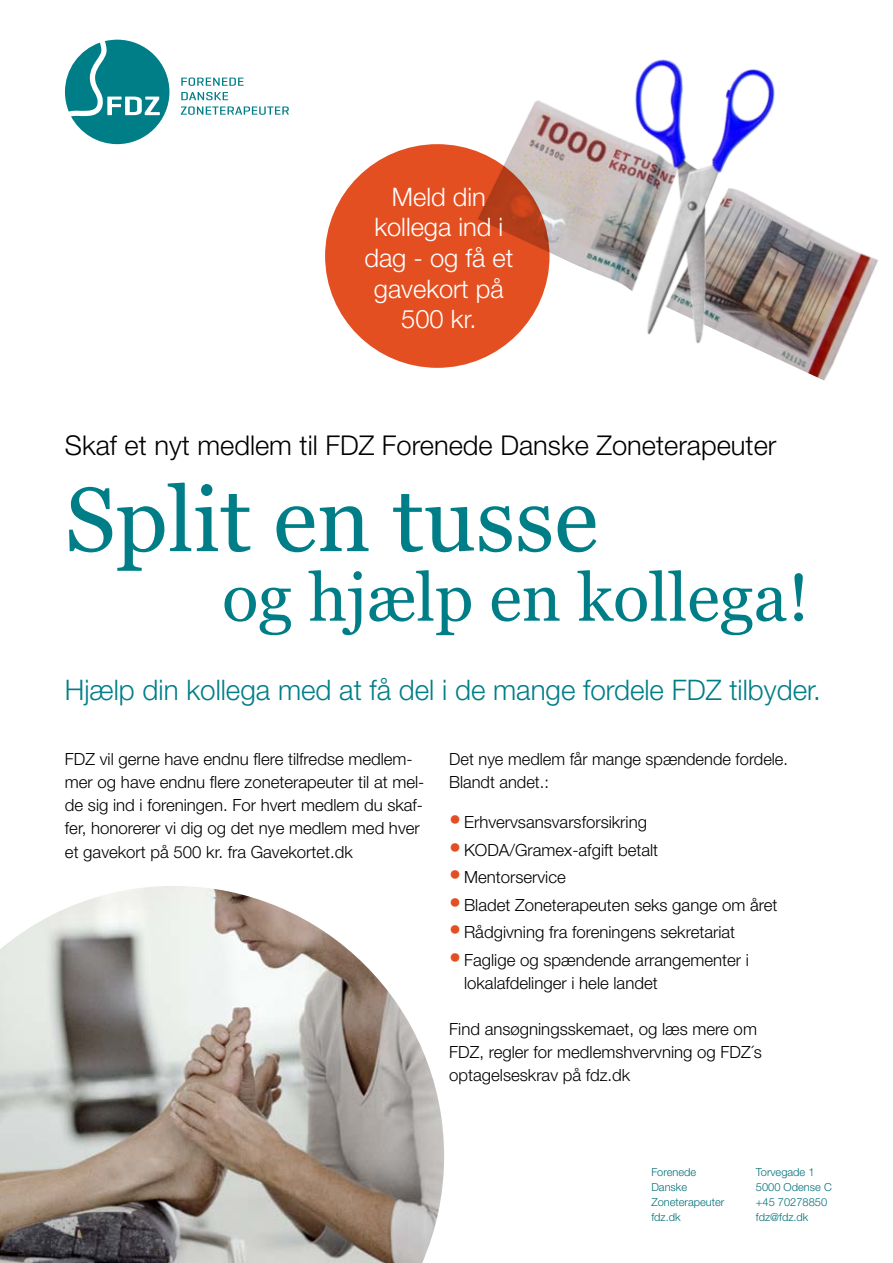
<style>
.page{position:relative;width:893px;height:1263px;background:#fff}
.page>*{position:absolute;margin:0;border:0;box-sizing:border-box;transform-origin:0 0}
.t1{font:90.75px "Georgia";color:#007e87}
.t2{font:66.9px "Georgia";color:#007e87}
.t3{font:300 28.35px "Helvetica Neue";color:#007e87}
.t4{font:300 27.3px "Helvetica Neue";color:#000}
.t5{font:300 25.5px/30.6px "Helvetica Neue";color:#fff;text-align:center}
.t6{font:300 16.8px/23.1px "Helvetica Neue";color:#000}
.t7{font:300 11.1px/15px "Helvetica Neue";color:#007078}
.s1{font-size:24px;color:#e44f21}
</style>
<div class="page">
<img style="left:468px;top:101px;width:410px;height:280px">
<img style="left:537px;top:59px;width:284px;height:307px">
<div style="left:325px;top:144px;width:224px;height:224px;background:#e44f21;border-radius:50%"></div>
<img style="left:0;top:886px;width:444px;height:377px">
<svg style="left:65px;top:40px;width:104px;height:104px"></svg>
<svg style="left:181px;top:106px;width:108px;height:9px"></svg>
<svg style="left:181px;top:92px;width:47px;height:8px"></svg>
<svg style="left:181px;top:77px;width:63px;height:9px"></svg>
<h3 class="t5" style="left:364px;top:181px;width:150px">Meld din kollega ind i dag - og få et gavekort på<br>500 kr.</h3>
<h3 class="t4" style="left:65px;top:428px;width:713px">Skaf et nyt medlem til FDZ Forenede Danske Zoneterapeuter</h3>
<h1 class="t1" style="left:65px;top:465px;width:535px">Split en tusse</h1>
<h2 class="t2" style="left:222px;top:557px;width:589px">og hjælp en kollega!</h2>
<h3 class="t3" style="left:65px;top:673px;width:758px">Hjælp din kollega med at få del i de mange fordele FDZ tilbyder.</h3>
<p class="t6" style="left:65px;top:747px;width:361px">FDZ vil gerne have endnu flere tilfredse medlem&shy;mer og have endnu flere zoneterapeuter til at mel&shy;de sig ind i foreningen. For hvert medlem du skaf&shy;fer, honorerer vi dig og det nye medlem med hver et gavekort på 500 kr. fra Gavekortet.dk</p>
<p class="t6" style="left:449px;top:747px;width:340px">Det nye medlem får mange spændende fordele.<br>Blandt andet.:</p>
<p class="t6" style="left:449px;top:810px;width:199px"><span class="s1">•</span> Erhvervsansvarsforsikring</p>
<p class="t6" style="left:449px;top:838px;width:211px"><span class="s1">•</span> KODA/Gramex-afgift betalt</p>
<p class="t6" style="left:449px;top:865px;width:118px"><span class="s1">•</span> Mentorservice</p>
<p class="t6" style="left:449px;top:893px;width:330px"><span class="s1">•</span> Bladet Zoneterapeuten seks gange om året</p>
<p class="t6" style="left:449px;top:920px;width:287px"><span class="s1">•</span> Rådgivning fra foreningens sekretariat</p>
<p class="t6" style="left:464px;top:948px;width:286px;text-indent:-15px"><span class="s1">•</span> Faglige og spændende arrangementer i lokalafdelinger i hele landet</p>
<p class="t6" style="left:449px;top:1017px;width:314px">Find ansøgningsskemaet, og læs mere om<br>FDZ, regler for medlemshvervning og FDZ´s optagelseskrav på fdz.dk</p>
<p class="t7" style="left:651px;top:1164px;width:75px">Forenede<br>Danske<br>Zoneterapeuter fdz.dk</p>
<p class="t7" style="left:756px;top:1164px;width:77px">Torvegade 1<br>5000 Odense C +45 70278850 fdz@fdz.dk</p>
</div>
